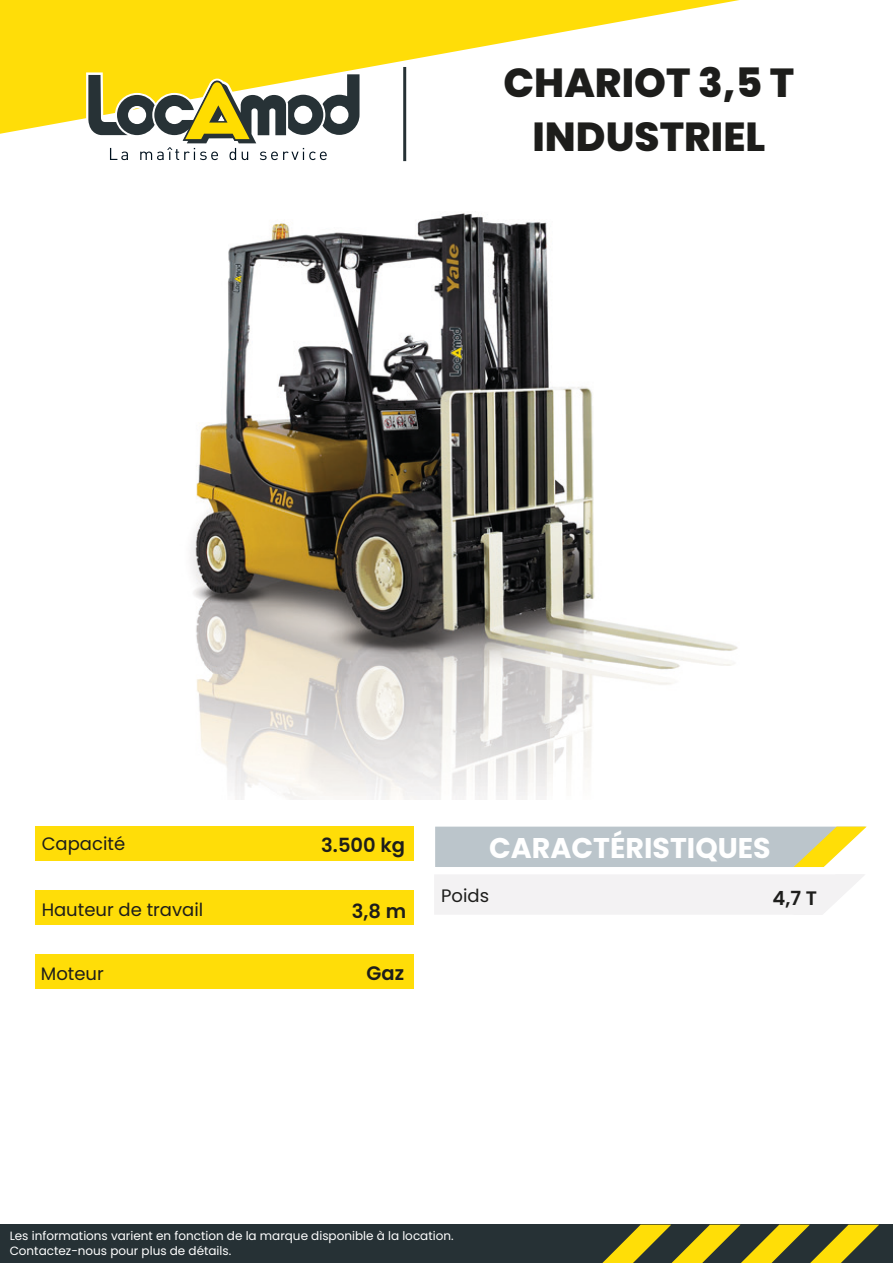
<style>
.page{position:relative;width:893px;height:1263px;background:#fff}
.page>*{position:absolute;margin:0;border:0;box-sizing:border-box;transform-origin:0 0}
.t1{font:800 40.5px "Poppins";color:#1d1d1b}
.t2{font:700 28.5px "Poppins";color:#fff}
.t3{font:600 19.5px "Poppins";color:#1d1d1b}
.t4{font:18px "Poppins";color:#1d1d1b}
.t5{font:12px "Poppins";color:#fff}
</style>
<div class="page">
<svg style="left:0;top:0;width:739px;height:134px;fill:#ffdd08"></svg>
<div style="left:0;top:1225px;width:893px;height:38px;background:#263135"></div>
<svg style="left:86px;top:72px;width:276px;height:88px"></svg>
<svg style="left:602px;top:1225px;width:277px;height:38px"></svg>
<hr style="left:403px;top:67px;width:3px;height:94px;background:#263135">
<img style="left:190px;top:213px;width:548px;height:587px">
<svg style="left:435px;top:827px;width:432px;height:40px;background:#c3c9bf"></svg>
<div style="left:35px;top:890px;width:378px;height:35px;background:#ffdd08"></div>
<div style="left:35px;top:827px;width:378px;height:34px;background:#ffdd08"></div>
<div style="left:35px;top:954px;width:378px;height:35px;background:#ffdd08"></div>
<div style="left:434px;top:874px;width:430px;height:41px;background:#f3f2f3"></div>
<p class="t1" style="left:504px;top:59px;width:292px">CHARIOT 3,5 T</p>
<p class="t1" style="left:532px;top:113px;width:234px">INDUSTRIEL</p>
<p class="t4" style="left:42px;top:833px;width:85px">Capacité</p>
<p class="t4" style="left:42px;top:899px;width:163px">Hauteur de travail</p>
<p class="t3" style="left:321px;top:834px;width:85px">3.500 kg</p>
<p class="t3" style="left:352px;top:900px;width:56px">3,8 m</p>
<p class="t4" style="left:41px;top:963px;width:64px">Moteur</p>
<p class="t3" style="left:366px;top:961px;width:39px">Gaz</p>
<p class="t2" style="left:489px;top:831px;width:283px">CARACTÉRISTIQUES</p>
<p class="t4" style="left:441px;top:885px;width:49px">Poids</p>
<p class="t3" style="left:773px;top:887px;width:46px">4,7 T</p>
<p class="t5" style="left:10px;top:1229px;width:445px">Les informations varient en fonction de la marque disponible à la location.</p>
<p class="t5" style="left:10px;top:1244px;width:223px">Contactez-nous pour plus de détails.</p>
</div>
